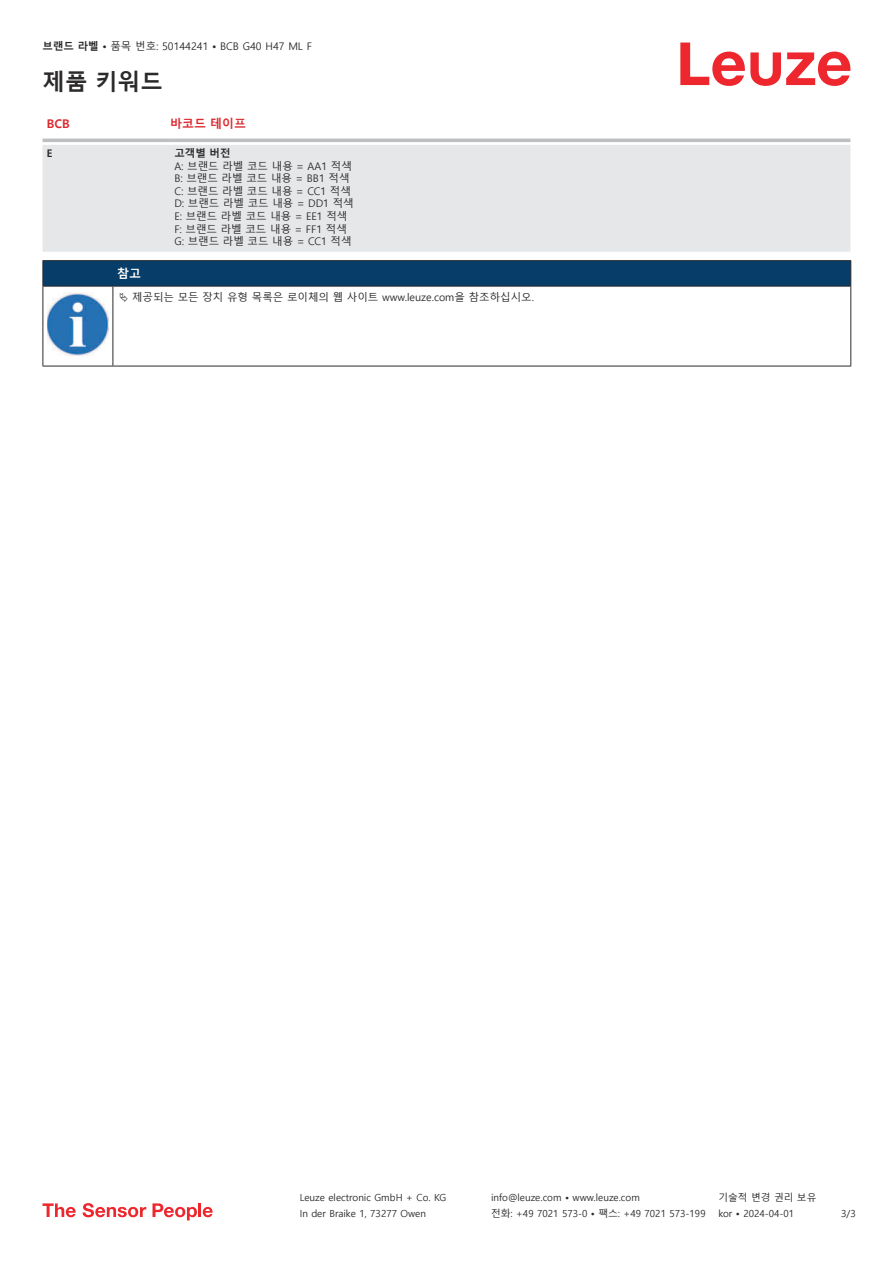
<style>
.page{position:relative;width:893px;height:1263px;background:#fff}
.page>*{position:absolute;margin:0;border:0;box-sizing:border-box;transform-origin:0 0}
.t1{font:700 22.5px "Malgun Gothic";color:#2b292a}
.t2{font:700 12px "Malgun Gothic";color:#db2a30}
.t3{font:700 12px "Malgun Gothic";color:#fff}
.t4{font:10.5px/12.6px "Malgun Gothic";color:#2b292a}
.t5{font:700 10.5px "Malgun Gothic";color:#2b292a}
.t6{font:9.75px "Malgun Gothic";color:#2b292a}
.s1{font-weight:700}
</style>
<div class="page">
<svg style="left:680px;top:43px;width:170px;height:43px"></svg>
<svg style="left:43px;top:138px;width:807px;height:1px"></svg>
<div style="left:43px;top:145px;width:807px;height:107px;background:#e6e7e9"></div>
<hr style="left:43px;top:139px;width:127px;height:3px;background:#bdbfc1">
<hr style="left:170px;top:139px;width:680px;height:3px;background:#bdbfc1">
<svg style="left:43px;top:1203px;width:33px;height:14px"></svg>
<svg style="left:83px;top:1203px;width:63px;height:14px"></svg>
<svg style="left:153px;top:1203px;width:44px;height:17px"></svg>
<hr style="left:198px;top:1203px;width:3px;height:14px;background:#ed272d">
<svg style="left:203px;top:1207px;width:10px;height:10px"></svg>
<svg style="left:44px;top:287px;width:806px;height:79px"></svg>
<hr style="left:43px;top:260px;width:70px;height:1px;background:#2b292a">
<hr style="left:43px;top:286px;width:70px;height:1px;background:#2b292a">
<hr style="left:113px;top:260px;width:738px;height:1px;background:#2b292a">
<svg style="left:43px;top:261px;width:808px;height:25px"></svg>
<hr style="left:113px;top:286px;width:738px;height:1px;background:#2b292a">
<hr style="left:43px;top:287px;width:1px;height:75px;background:#2b292a">
<hr style="left:113px;top:287px;width:1px;height:75px;background:#2b292a">
<hr style="left:850px;top:287px;width:1px;height:75px;background:#2b292a">
<hr style="left:43px;top:366px;width:70px;height:1px;background:#2b292a">
<hr style="left:113px;top:366px;width:738px;height:1px;background:#2b292a">
<img style="left:47px;top:293px;width:61px;height:62px">
<div style="left:115px;top:287px;width:734px;height:20px;background:#fff"></div>
<p class="t4" style="left:43px;top:40px;width:271px"><span class="s1">브랜드 라벨 •</span> 품목 번호: 50144241 <span class="s1">•</span> BCB G40 H47 ML F</p>
<h1 class="t1" style="left:43px;top:69px;width:122px">제품 키워드</h1>
<p class="t2" style="left:47px;top:116px;width:24px">BCB</p>
<p class="t2" style="left:170px;top:116px;width:78px">바코드 테이프</p>
<p class="t5" style="left:47px;top:147px;width:7px">E</p>
<p class="t5" style="left:174px;top:147px;width:58px">고객별 버전</p>
<p class="t4" style="left:174px;top:160px;width:181px">A: 브랜드 라벨 코드 내용 = AA1 적색<br>B: 브랜드 라벨 코드 내용 = BB1 적색<br>C: 브랜드 라벨 코드 내용 = CC1 적색<br>D: 브랜드 라벨 코드 내용 = DD1 적색<br>E: 브랜드 라벨 코드 내용 = EE1 적색<br>F: 브랜드 라벨 코드 내용 = FF1 적색<br>G: 브랜드 라벨 코드 내용 = CC1 적색</p>
<p class="t3" style="left:117px;top:267px;width:25px">참고</p>
<p class="t4" style="left:132px;top:291px;width:403px">제공되는 모든 장치 유형 목록은 로이체의 웹 사이트 www.leuze.com을 참조하십시오.</p>
<p class="t6" style="left:300px;top:1192px;width:148px">Leuze electronic GmbH + Co. KG</p>
<p class="t6" style="left:491px;top:1192px;width:150px">info@leuze.com • www.leuze.com</p>
<p class="t6" style="left:718px;top:1192px;width:100px">기술적 변경 권리 보유</p>
<p class="t6" style="left:300px;top:1208px;width:128px">In der Braike 1, 73277 Owen</p>
<p class="t6" style="left:491px;top:1208px;width:216px">전화: +49 7021 573-0 • 팩스: +49 7021 573-199</p>
<p class="t6" style="left:718px;top:1208px;width:77px">kor • 2024-04-01</p>
<p class="t6" style="left:841px;top:1208px;width:16px">3/3</p>
</div>
